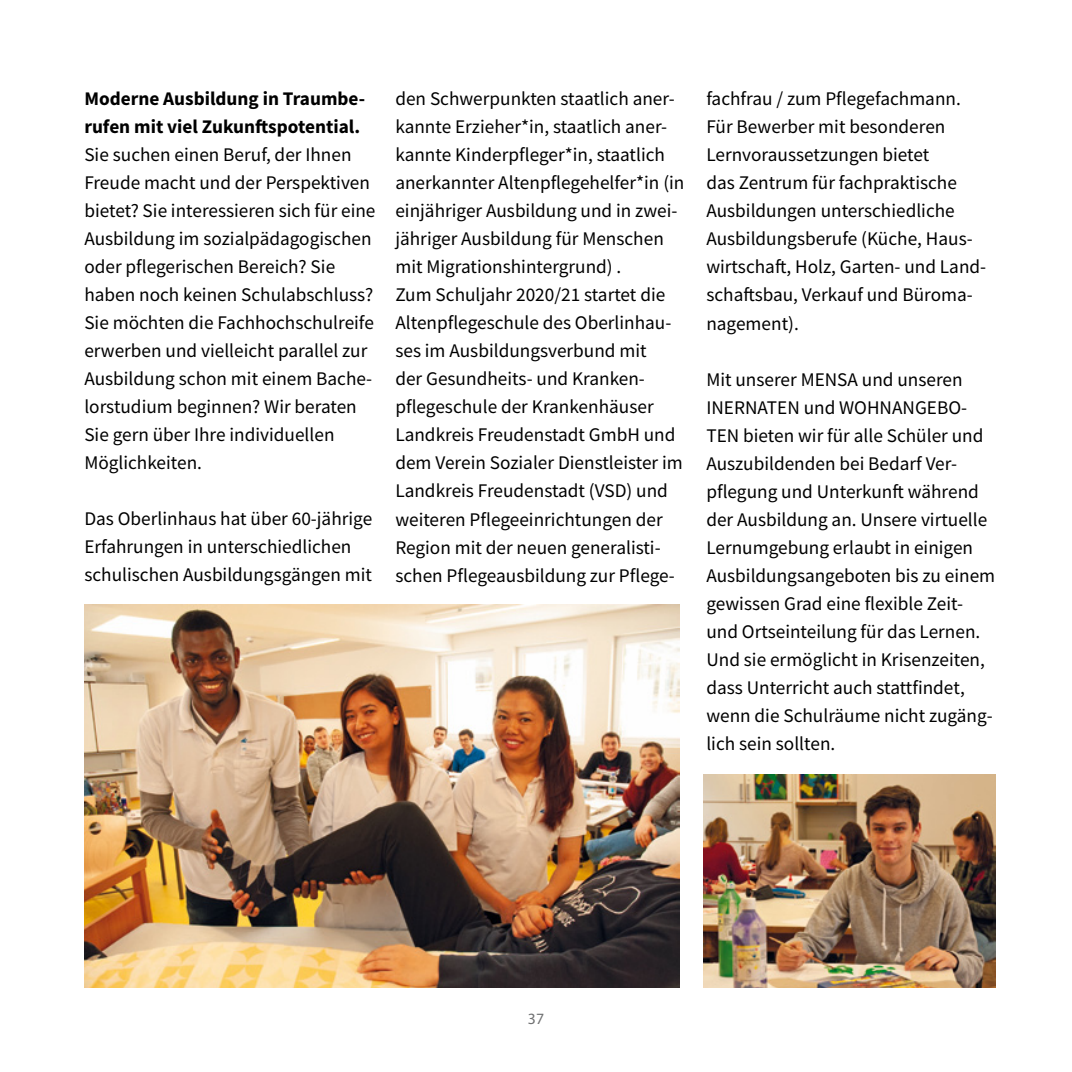
<style>
.page{position:relative;width:1072px;height:1072px;background:#fff}
.page>*{position:absolute;margin:0;border:0;box-sizing:border-box;transform-origin:0 0}
.t1{font:19.25px/28px "Source Sans Pro";color:#000}
.t2{font:700 19.25px/28px "Source Sans Pro";color:#000}
.t3{font:15.75px "Myriad Pro";color:#707172}
</style>
<div class="page">
<img style="left:84px;top:604px;width:596px;height:383px">
<img style="left:704px;top:774px;width:291px;height:213px">
<p class="t2" style="left:84px;top:84px;width:282px">Moderne Ausbildung in Traumbe&shy;rufen mit viel Zukunftspotential.</p>
<p class="t1" style="left:84px;top:141px;width:293px">Sie suchen einen Beruf, der Ihnen Freude macht und der Perspektiven bietet? Sie interessieren sich für eine Ausbildung im sozialpädagogischen oder pflegerischen Bereich? Sie haben noch keinen Schulabschluss?<br>Sie möchten die Fachhochschulreife erwerben und vielleicht parallel zur Ausbildung schon mit einem Bache&shy;lorstudium beginnen? Wir beraten Sie gern über Ihre individuellen Möglichkeiten.</p>
<p class="t1" style="left:84px;top:505px;width:289px">Das Oberlinhaus hat über 60-jährige<br>Erfahrungen in unterschiedlichen schulischen Ausbildungsgängen mit</p>
<p class="t1" style="left:395px;top:85px;width:290px">den Schwerpunkten staatlich aner&shy;kannte Erzieher*in, staatlich aner&shy;kannte Kinderpfleger*in, staatlich anerkannter Altenpflegehelfer*in (in einjähriger Ausbildung und in zwei&shy;jähriger Ausbildung für Menschen mit Migrationshintergrund) .<br>Zum Schuljahr 2020/21 startet die Altenpflegeschule des Oberlinhau&shy;ses im Ausbildungsverbund mit<br>der Gesundheits- und Kranken&shy;pflegeschule der Krankenhäuser Landkreis Freudenstadt GmbH und dem Verein Sozialer Dienstleister im Landkreis Freudenstadt (VSD) und weiteren Pflegeeinrichtungen der Region mit der neuen generalisti&shy;schen Pflegeausbildung zur Pflege-</p>
<p class="t1" style="left:706px;top:85px;width:281px">fachfrau / zum Pflegefachmann.<br>Für Bewerber mit besonderen<br>Lernvoraussetzungen bietet<br>das Zentrum für fachpraktische<br>Ausbildungen unterschiedliche<br>Ausbildungsberufe (Küche, Haus&shy;wirtschaft, Holz, Garten- und Land&shy;schaftsbau, Verkauf und Büroma&shy;nagement).</p>
<p class="t1" style="left:706px;top:365px;width:290px">Mit unserer MENSA und unseren<br>INERNATEN und WOHNANGEBO-<br>TEN bieten wir für alle Schüler und<br>Auszubildenden bei Bedarf Ver&shy;pflegung und Unterkunft während der Ausbildung an. Unsere virtuelle<br>Lernumgebung erlaubt in einigen<br>Ausbildungsangeboten bis zu einem gewissen Grad eine flexible Zeit&shy;und Ortseinteilung für das Lernen.<br>Und sie ermöglicht in Krisenzeiten, dass Unterricht auch stattfindet, wenn die Schulräume nicht zugäng&shy;lich sein sollten.</p>
<p class="t3" style="left:528px;top:1008px;width:18px">37</p>
</div>
